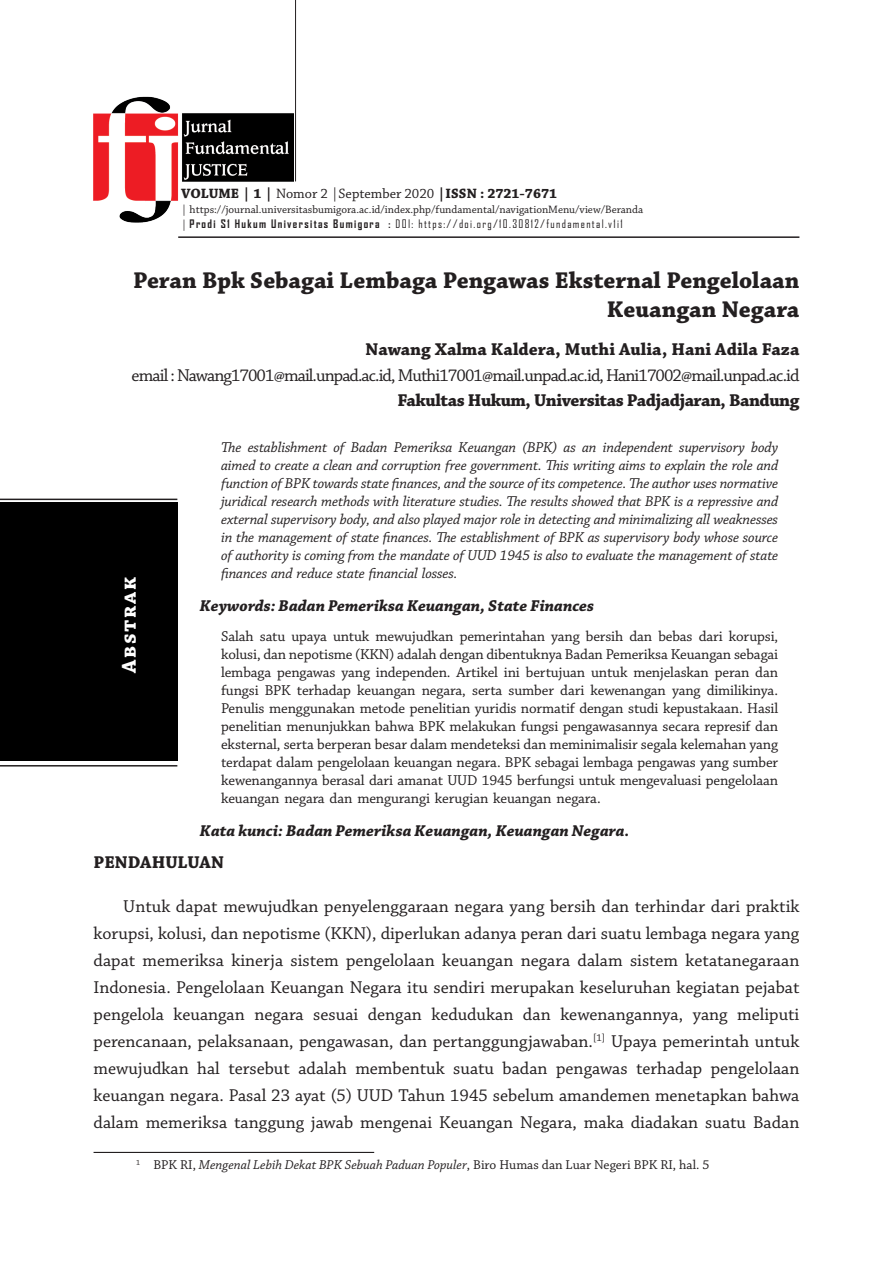
<style>
.page{position:relative;width:893px;height:1263px;background:#fff}
.page>*{position:absolute;margin:0;border:0;box-sizing:border-box;transform-origin:0 0}
.JUDUL{font:700 24px/28.8px "Chaparral Pro";color:#231f20;text-align:right}
.t1{font:700 21px "Chaparral Pro";letter-spacing:.075em;color:#fff}
.MATERI{font:18px/27px "Chaparral Pro";color:#231f20;text-align:justify}
.EMAIL_PENULIS{font:18px "Chaparral Pro";letter-spacing:-.05em;color:#231f20}
.INFO_PENULIS{font:700 18px "Chaparral Pro";letter-spacing:-.025em;color:#231f20}
.NAMA_PENULIS{font:700 18px "Chaparral Pro";color:#231f20}
.JUDUL_1{font:700 18px "Chaparral Pro";color:#231f20}
.KEYWORD{font:italic 700 16.5px "Chaparral Pro";color:#231f20}
.ABSTRAK_IND{font:15px/18px "Chaparral Pro";letter-spacing:-.01em;color:#231f20;text-align:justify}
.ABSTRAK_ENG{font:italic 15px/18px "Chaparral Pro";letter-spacing:-.01em;color:#231f20;text-align:justify}
.t2{font:700 14.25px "Chaparral Pro";color:#231f20}
.FOOTNOTE{font:13.5px "Chaparral Pro";color:#231f20}
.t3{font:11.25px "Chaparral Pro";color:#231f20}
.t4{font:11.25px "Agency FB";letter-spacing:.12em;color:#231f20}
.s1{font-weight:400}
.s2{font-family:"Chaparral Pro"}
.s3{font-weight:700}
.s4{font-style:italic}
</style>
<div class="page">
<div style="left:0;top:502px;width:177px;height:259px;background:#000"></div>
<hr style="left:0;top:765px;width:177px;height:1px;background:#231f20">
<hr style="left:0;top:499px;width:177px;height:1px;background:#231f20">
<hr style="left:295px;top:0;width:1px;height:181px;background:#231f20">
<hr style="left:178px;top:236px;width:621px;height:2px;background:#231f20">
<img style="left:93px;top:96px;width:201px;height:127px">
<hr style="left:94px;top:1152px;width:280px;height:1px;background:#231f20">
<p class="t2" style="left:181px;top:185px;width:377px">VOLUME | 1 | <span class="s1">Nomor 2 |September 2020</span> |ISSN : 2721-7671</p>
<p class="t3" style="left:181px;top:203px;width:463px">| https://journal.universitasbumigora.ac.id/index.php/fundamental/navigationMenu/view/Beranda</p>
<p class="t4" style="left:181px;top:217px;width:443px"><span class="s2">|</span> <span class="s3">Prodi S1 Hukum Universitas Bumigora :</span> DOI: https://doi.org/10.30812/fundamental.v1i1</p>
<p class="JUDUL" style="left:133px;top:267px;width:668px">Peran Bpk Sebagai Lembaga Pengawas Eksternal Pengelolaan<br>Keuangan Negara</p>
<p class="NAMA_PENULIS" style="left:366px;top:339px;width:435px">Nawang Xalma Kaldera, Muthi Aulia, Hani Adila Faza</p>
<p class="EMAIL_PENULIS" style="left:132px;top:365px;width:669px">email : Nawang17001@mail.unpad.ac.id, Muthi17001@mail.unpad.ac.id, Hani17002@mail.unpad.ac.id</p>
<p class="INFO_PENULIS" style="left:397px;top:390px;width:404px">Fakultas Hukum, Universitas Padjadjaran, Bandung</p>
<h2 class="t1" style="left:117px;top:673px;width:98px;rotate:-90deg">Abstrak</h2>
<p class="ABSTRAK_ENG" style="left:221px;top:439px;width:559px">The establishment of Badan Pemeriksa Keuangan (BPK) as an independent supervisory body aimed to create a clean and corruption free government. This writing aims to explain the role and function of BPK towards state finances, and the source of its competence. The author uses normative juridical research methods with literature studies. The results showed that BPK is a repressive and external supervisory body, and also played major role in detecting and minimalizing all weaknesses in the management of state finances. The establishment of BPK as supervisory body whose source of authority is coming from the mandate of UUD 1945 is also to evaluate the management of state finances and reduce state financial losses.</p>
<p class="KEYWORD" style="left:200px;top:596px;width:396px">Keywords: Badan Pemeriksa Keuangan, State Finances</p>
<p class="ABSTRAK_IND" style="left:221px;top:628px;width:559px">Salah satu upaya untuk mewujudkan pemerintahan yang bersih dan bebas dari korupsi, kolusi, dan nepotisme (KKN) adalah dengan dibentuknya Badan Pemeriksa Keuangan sebagai lembaga pengawas yang independen. Artikel ini bertujuan untuk menjelaskan peran dan fungsi BPK terhadap keuangan negara, serta sumber dari kewenangan yang dimilikinya.<br>Penulis menggunakan metode penelitian yuridis normatif dengan studi kepustakaan. Hasil penelitian menunjukkan bahwa BPK melakukan fungsi pengawasannya secara represif dan eksternal, serta berperan besar dalam mendeteksi dan meminimalisir segala kelemahan yang terdapat dalam pengelolaan keuangan negara. BPK sebagai lembaga pengawas yang sumber kewenangannya berasal dari amanat UUD 1945 berfungsi untuk mengevaluasi pengelolaan keuangan negara dan mengurangi kerugian keuangan negara.</p>
<p class="KEYWORD" style="left:200px;top:821px;width:431px">Kata kunci: Badan Pemeriksa Keuangan, Keuangan Negara.</p>
<p class="JUDUL_1" style="left:94px;top:852px;width:132px">PENDAHULUAN</p>
<p class="MATERI" style="left:94px;top:893px;width:707px;text-indent:30px">Untuk dapat mewujudkan penyelenggaraan negara yang bersih dan terhindar dari praktik korupsi, kolusi, dan nepotisme (KKN), diperlukan adanya peran dari suatu lembaga negara yang dapat memeriksa kinerja sistem pengelolaan keuangan negara dalam sistem ketatanegaraan Indonesia. Pengelolaan Keuangan Negara itu sendiri merupakan keseluruhan kegiatan pejabat pengelola keuangan negara sesuai dengan kedudukan dan kewenangannya, yang meliputi perencanaan, pelaksanaan, pengawasan, dan pertanggungjawaban.<sup>[1]</sup> Upaya pemerintah untuk mewujudkan hal tersebut adalah membentuk suatu badan pengawas terhadap pengelolaan keuangan negara. Pasal 23 ayat (5) UUD Tahun 1945 sebelum amandemen menetapkan bahwa dalam memeriksa tanggung jawab mengenai Keuangan Negara, maka diadakan suatu Badan</p>
<p class="FOOTNOTE" style="left:136px;top:1158px;width:575px"><sup>1</sup> BPK RI, <span class="s4">Mengenal Lebih Dekat BPK Sebuah Paduan Populer</span>, Biro Humas dan Luar Negeri BPK RI, hal. 5</p>
</div>
